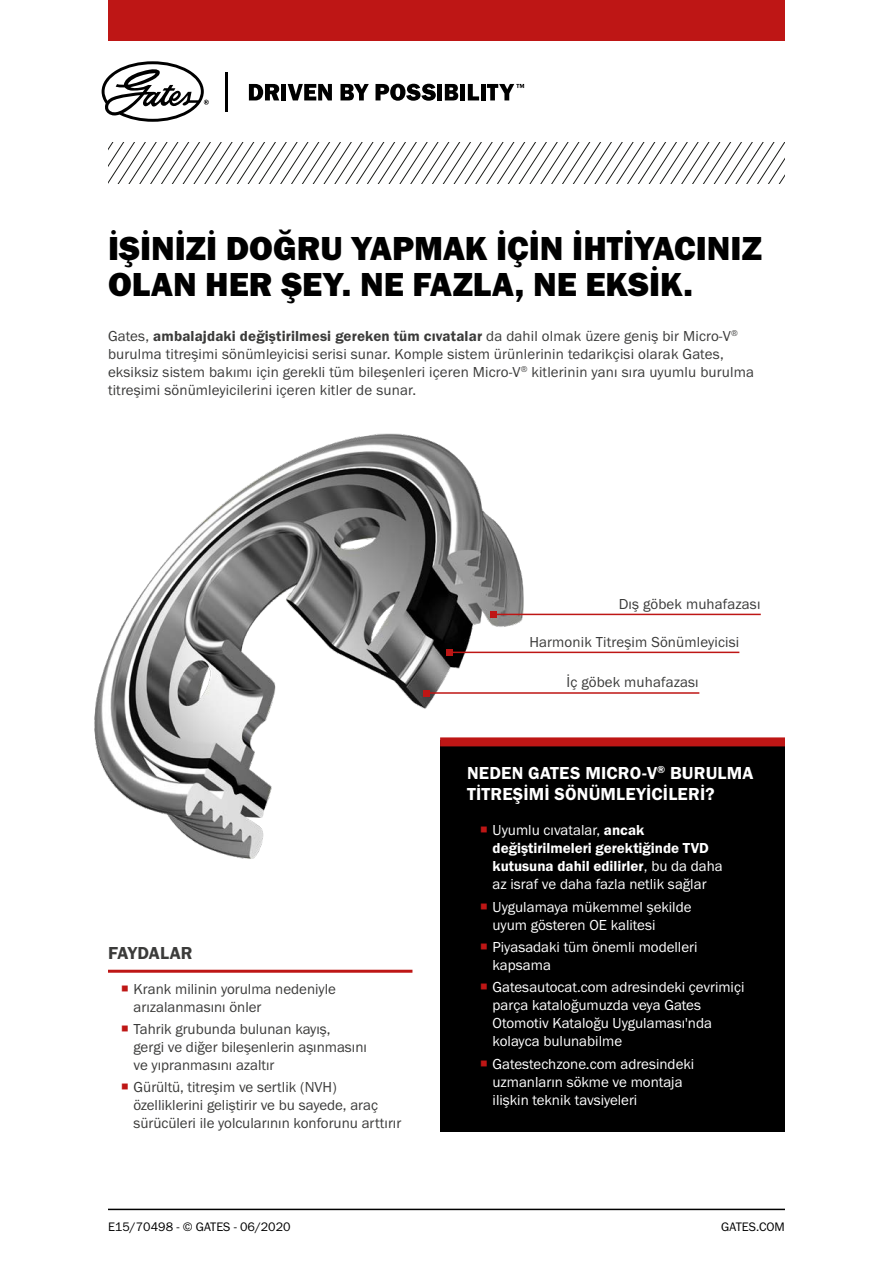
<style>
.page{position:relative;width:893px;height:1263px;background:#fff}
.page>*{position:absolute;margin:0;border:0;box-sizing:border-box;transform-origin:0 0}
.BODY_-_Title{font:34.5px/35.8px "Franklin Gothic URW Hea";color:#000}
.BLACK_BOX_TITLE{font:18px/21px "Franklin Gothic URW Dem";letter-spacing:.01em;color:#fff}
.BODY_-__Subtitle_-_R{font:18px "Franklin Gothic URW Dem";letter-spacing:.01em;color:#3b3b3a}
.BODY_-_Copy{font:15px/18px "Franklin Gothic URW Boo";color:#3b3b3a}
.t1{font:15px/18px "Franklin Gothic URW Boo";color:#fff}
.t2{font:15px/18px "Franklin Gothic URW Dem";color:#fff}
.PART_INFO{font:15px "Franklin Gothic URW Boo";letter-spacing:.01em;color:#3b3b3a}
.BODY_-_Footer{font:12.75px "Franklin Gothic URW Boo";color:#000}
.s1{font-family:"Franklin Gothic URW Dem"}
.s2{font-family:"Franklin Gothic URW Boo"}
</style>
<div class="page">
<hr style="left:108px;top:1209px;width:677px;height:1px;background:#000">
<hr style="left:108px;top:970px;width:304px;height:3px;background:#be1615">
<img style="left:94px;top:433px;width:449px;height:426px">
<hr style="left:494px;top:614px;width:267px;height:1px;background:#be1615">
<svg style="left:491px;top:611px;width:6px;height:6px"></svg>
<hr style="left:427px;top:692px;width:272px;height:2px;background:#be1615">
<svg style="left:424px;top:690px;width:6px;height:6px"></svg>
<hr style="left:449px;top:652px;width:290px;height:1px;background:#be1615">
<svg style="left:446px;top:649px;width:6px;height:6px"></svg>
<div style="left:440px;top:740px;width:345px;height:391px;background:#000"></div>
<div style="left:440px;top:737px;width:345px;height:9px;background:#be1615"></div>
<div style="left:108px;top:0;width:677px;height:40px;background:#be1615"></div>
<hr style="left:225px;top:72px;width:3px;height:39px;background:#000">
<svg style="left:249px;top:84px;width:30px;height:16px"></svg>
<div style="left:281px;top:84px;width:5px;height:16px;background:#000"></div>
<svg style="left:288px;top:84px;width:44px;height:16px"></svg>
<svg style="left:340px;top:84px;width:29px;height:16px"></svg>
<svg style="left:376px;top:84px;width:60px;height:17px"></svg>
<div style="left:437px;top:84px;width:5px;height:16px;background:#000"></div>
<svg style="left:445px;top:84px;width:13px;height:16px"></svg>
<div style="left:460px;top:84px;width:5px;height:16px;background:#000"></div>
<svg style="left:468px;top:84px;width:11px;height:16px"></svg>
<div style="left:481px;top:84px;width:5px;height:16px;background:#000"></div>
<svg style="left:487px;top:84px;width:37px;height:16px"></svg>
<svg style="left:102px;top:61px;width:107px;height:61px"></svg>
<svg style="left:108px;top:143px;width:677px;height:40px"></svg>
<p class="BODY_-_Title" style="left:108px;top:230px;width:656px">İŞİNİZİ DOĞRU YAPMAK İÇİN İHTİYACINIZ<br>OLAN HER ŞEY. NE FAZLA, NE EKSİK.</p>
<p class="BODY_-_Copy" style="left:108px;top:327px;width:647px">Gates, <span class="s1">ambalajdaki değiştirilmesi gereken tüm cıvatalar</span> da dahil olmak üzere geniş bir Micro-V<sup>® </sup>burulma titreşimi sönümleyicisi serisi sunar. Komple sistem ürünlerinin tedarikçisi olarak Gates, eksiksiz sistem bakımı için gerekli tüm bileşenleri içeren Micro-V<sup>®</sup> kitlerinin yanı sıra uyumlu burulma titreşimi sönümleyicilerini içeren kitler de sunar.</p>
<p class="PART_INFO" style="left:619px;top:595px;width:143px">Dış göbek muhafazası</p>
<p class="PART_INFO" style="left:529px;top:633px;width:212px">Harmonik Titreşim Sönümleyicisi</p>
<p class="BODY_-__Subtitle_-_R" style="left:108px;top:942px;width:86px">FAYDALAR</p>
<p class="BODY_-_Copy" style="left:134px;top:979px;width:204px">Krank milinin yorulma nedeniyle arızalanmasını önler</p>
<p class="BODY_-_Copy" style="left:134px;top:1020px;width:235px">Tahrik grubunda bulunan kayış,<br>gergi ve diğer bileşenlerin aşınmasını ve yıpranmasını azaltır</p>
<p class="BODY_-_Copy" style="left:134px;top:1078px;width:269px">Gürültü, titreşim ve sertlik (NVH) özelliklerini geliştirir ve bu sayede, araç sürücüleri ile yolcularının konforunu arttırır</p>
<p class="PART_INFO" style="left:566px;top:672px;width:134px">İç göbek muhafazası</p>
<p class="BLACK_BOX_TITLE" style="left:467px;top:763px;width:288px">NEDEN GATES MICRO-V<sup>®</sup> BURULMA<br>TİTREŞİMİ SÖNÜMLEYİCİLERİ?</p>
<p class="t2" style="left:493px;top:821px;width:232px"><span class="s2">Uyumlu cıvatalar,</span> ancak değiştirilmeleri gerektiğinde TVD kutusuna dahil edilirler<span class="s2">, bu da daha az israf ve daha fazla netlik sağlar</span></p>
<p class="t1" style="left:493px;top:897px;width:200px">Uygulamaya mükemmel şekilde uyum gösteren OE kalitesi</p>
<p class="t1" style="left:493px;top:938px;width:206px">Piyasadaki tüm önemli modelleri kapsama</p>
<p class="t1" style="left:493px;top:978px;width:253px">Gatesautocat.com adresindeki çevrimiçi parça kataloğumuzda veya Gates<br>Otomotiv Kataloğu Uygulaması'nda kolayca bulunabilme</p>
<p class="t1" style="left:493px;top:1054px;width:203px">Gatestechzone.com adresindeki uzmanların sökme ve montaja ilişkin teknik tavsiyeleri</p>
<p class="BODY_-_Footer" style="left:108px;top:1219px;width:184px">E15/70498 - © GATES - 06/2020</p>
<p class="BODY_-_Footer" style="left:721px;top:1219px;width:65px">GATES.COM</p>
</div>
